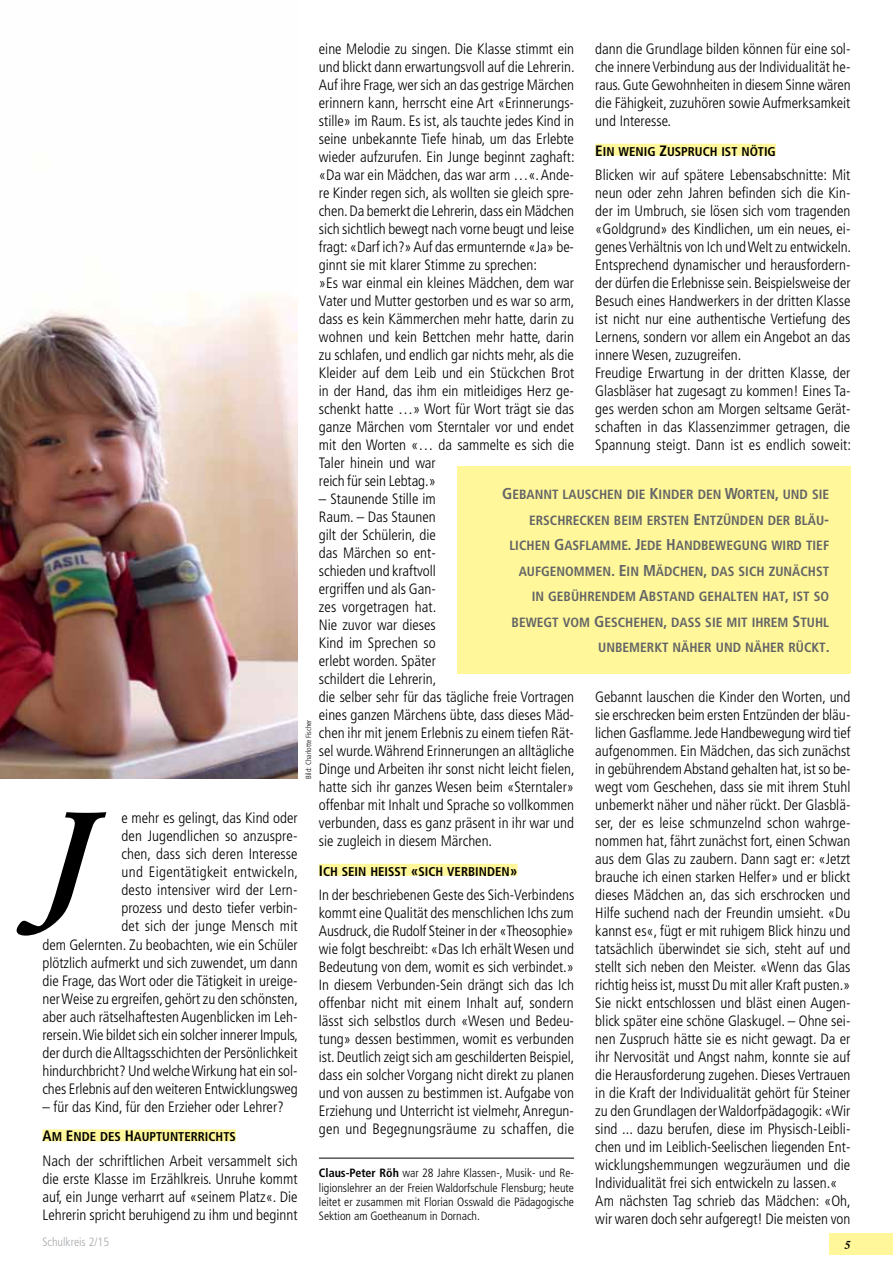
<style>
.page{position:relative;width:893px;height:1263px;background:#fff}
.page>*{position:absolute;margin:0;border:0;box-sizing:border-box;transform-origin:0 0}
.t1{font:italic 500 135px "Garamond BE";color:#000}
.t2{font:300 condensed 15px/18px "Frutiger LT Std";color:#000}
.t3{font:13.35px/25.5px "Frutiger LT Std Bold Cn SC850";color:#636466;text-align:right}
.t4{font:12.75px "Frutiger LT Std Bold Cn SC850";color:#000}
.t5{font:300 condensed 12px/14.4px "Frutiger LT Std";color:#000;text-align:justify}
.t6{font:300 condensed 12px "Frutiger LT Std";color:#a7a9ac}
.t7{font:italic 700 12px "Times";color:#000}
.t8{font:300 condensed 7.5px "Frutiger LT Std";color:#000}
.s1{font-size:15px}
.s2{font-size:15.75px}
.s3{font-weight:700}
</style>
<div class="page">
<div style="left:829px;top:1233px;width:64px;height:21px;background:#fff799"></div>
<div style="left:43px;top:1129px;width:193px;height:12px;background:#fff799"></div>
<div style="left:457px;top:466px;width:393px;height:208px;background:#fff799"></div>
<hr style="left:319px;top:1158px;width:255px;height:1px;background:#000">
<div style="left:319px;top:864px;width:198px;height:12px;background:#fff799"></div>
<div style="left:595px;top:144px;width:181px;height:12px;background:#fff799"></div>
<img style="left:0;top:292px;width:298px;height:486px">
<h1 class="t1" style="left:43px;top:783px;width:46px">J</h1>
<p class="t2" style="left:43px;top:809px;width:257px;text-align:right">e mehr es gelingt, das Kind oder<br>den Jugendlichen so anzuspre-<br>chen, dass sich deren Interesse<br>und Eigentätigkeit entwickeln,<br>desto intensiver wird der Lern-<br>prozess und desto tiefer verbin-<br>det sich der junge Mensch mit<br>dem Gelernten. Zu beobachten, wie ein Schüler plötzlich aufmerkt und sich zuwendet, um dann die Frage, das Wort oder die Tätigkeit in ureige&shy;ner Weise zu ergreifen, gehört zu den schönsten, aber auch rätselhaftesten Augenblicken im Leh&shy;rersein. Wie bildet sich ein solcher innerer Impuls, der durch die Alltagsschichten der Persönlichkeit hindurchbricht? Und welche Wirkung hat ein sol&shy;ches Erlebnis auf den weiteren Entwicklungsweg</p>
<p class="t2" style="left:43px;top:1097px;width:243px">– für das Kind, für den Erzieher oder Lehrer?</p>
<p class="t4" style="left:43px;top:1129px;width:195px"><span class="s1">A</span>M <span class="s1">E</span>NDE DES <span class="s1">H</span>AUPTUNTERRICHTS</p>
<p class="t2" style="left:43px;top:1152px;width:257px;text-align:justify">Nach der schriftlichen Arbeit versammelt sich die erste Klasse im Erzählkreis. Unruhe kommt auf, ein Junge verharrt auf «seinem Platz«. Die Lehrerin spricht beruhigend zu ihm und beginnt</p>
<p class="t2" style="left:595px;top:40px;width:257px;text-align:justify">dann die Grundlage bilden können für eine sol&shy;che innere Verbindung aus der Individualität he&shy;raus. Gute Gewohnheiten in diesem Sinne wären die Fähigkeit, zuzuhören sowie Aufmerksamkeit und Interesse.</p>
<p class="t4" style="left:595px;top:144px;width:181px"><span class="s1">E</span>IN WENIG <span class="s1">Z</span>USPRUCH IST NÖTIG</p>
<p class="t2" style="left:595px;top:166px;width:257px">Blicken wir auf spätere Lebensabschnitte: Mit neun oder zehn Jahren befinden sich die Kin&shy;der im Umbruch, sie lösen sich vom tragenden «Goldgrund» des Kindlichen, um ein neues, ei&shy;genes Verhältnis von Ich und Welt zu entwickeln.<br>Entsprechend dynamischer und herausfordern&shy;der dürfen die Erlebnisse sein. Beispielsweise der Besuch eines Handwerkers in der dritten Klasse ist nicht nur eine authentische Vertiefung des Lernens, sondern vor allem ein Angebot an das innere Wesen, zuzugreifen.<br>Freudige Erwartung in der dritten Klasse, der Glasbläser hat zugesagt zu kommen! Eines Ta&shy;ges werden schon am Morgen seltsame Gerät&shy;schaften in das Klassenzimmer getragen, die Spannung steigt. Dann ist es endlich soweit:</p>
<p class="t2" style="left:319px;top:40px;width:257px">eine Melodie zu singen. Die Klasse stimmt ein und blickt dann erwartungsvoll auf die Lehrerin.<br>Auf ihre Frage, wer sich an das gestrige Märchen erinnern kann, herrscht eine Art «Erinnerungs&shy;stille» im Raum. Es ist, als tauchte jedes Kind in seine unbekannte Tiefe hinab, um das Erlebte wieder aufzurufen. Ein Junge beginnt zaghaft: «Da war ein Mädchen, das war arm …«. Ande&shy;re Kinder regen sich, als wollten sie gleich spre&shy;chen. Da bemerkt die Lehrerin, dass ein Mädchen sich sichtlich bewegt nach vorne beugt und leise fragt: «Darf ich?» Auf das ermunternde «Ja» be&shy;ginnt sie mit klarer Stimme zu sprechen:<br>»Es war einmal ein kleines Mädchen, dem war Vater und Mutter gestorben und es war so arm, dass es kein Kämmerchen mehr hatte, darin zu wohnen und kein Bettchen mehr hatte, darin zu schlafen, und endlich gar nichts mehr, als die Kleider auf dem Leib und ein Stückchen Brot in der Hand, das ihm ein mitleidiges Herz ge&shy;schenkt hatte …» Wort für Wort trägt sie das ganze Märchen vom Sterntaler vor und endet mit den Worten «… da sammelte es sich die Taler hinein und war<br>reich für sein Lebtag.»</p>
<p class="t2" style="left:319px;top:490px;width:257px">– Staunende Stille im<br>Raum. – Das Staunen<br>gilt der Schülerin, die<br>das Märchen so ent-<br>schieden und kraftvoll<br>ergriffen und als Gan-<br>zes vorgetragen hat.<br>Nie zuvor war dieses<br>Kind im Sprechen so<br>erlebt worden. Später<br>schildert die Lehrerin,<br>die selber sehr für das tägliche freie Vortragen eines ganzen Märchens übte, dass dieses Mäd&shy;chen ihr mit jenem Erlebnis zu einem tiefen Rät&shy;sel wurde. Während Erinnerungen an alltägliche<br>Dinge und Arbeiten ihr sonst nicht leicht fielen, hatte sich ihr ganzes Wesen beim «Sterntaler» offenbar mit Inhalt und Sprache so vollkommen verbunden, dass es ganz präsent in ihr war und sie zugleich in diesem Märchen.</p>
<p class="t4" style="left:319px;top:864px;width:200px"><span class="s1">I</span>CH SEIN HEISST <span class="s1">«</span>SICH VERBINDEN<span class="s1">»</span></p>
<p class="t2" style="left:319px;top:886px;width:257px;text-align:justify">In der beschriebenen Geste des Sich-Verbindens kommt eine Qualität des menschlichen Ichs zum Ausdruck, die Rudolf Steiner in der «Theosophie» wie folgt beschreibt: «Das Ich erhält Wesen und Bedeutung von dem, womit es sich verbindet.» In diesem Verbunden-Sein drängt sich das Ich offenbar nicht mit einem Inhalt auf, sondern lässt sich selbstlos durch «Wesen und Bedeu&shy;tung» dessen bestimmen, womit es verbunden ist. Deutlich zeigt sich am geschilderten Beispiel, dass ein solcher Vorgang nicht direkt zu planen und von aussen zu bestimmen ist. Aufgabe von Erziehung und Unterricht ist vielmehr, Anregun&shy;gen und Begegnungsräume zu schaffen, die</p>
<p class="t3" style="left:502px;top:482px;width:329px"><span class="s2">G</span>EBANNT LAUSCHEN DIE <span class="s2">K</span>INDER DEN <span class="s2">W</span>ORTEN<span class="s2">,</span> UND SIE ERSCHRECKEN BEIM ERSTEN <span class="s2">E</span>NTZÜNDEN DER BLÄU<span class="s2">-</span>LICHEN <span class="s2">G</span>ASFLAMME<span class="s2">. J</span>EDE <span class="s2">H</span>ANDBEWEGUNG WIRD TIEF AUFGENOMMEN<span class="s2">. E</span>IN <span class="s2">M</span>ÄDCHEN<span class="s2">,</span> DAS SICH ZUNÄCHST<br>IN GEBÜHRENDEM <span class="s2">A</span>BSTAND GEHALTEN HAT<span class="s2">,</span> IST SO BEWEGT VOM <span class="s2">G</span>ESCHEHEN<span class="s2">,</span> DASS SIE MIT IHREM <span class="s2">S</span>TUHL UNBEMERKT NÄHER UND NÄHER RÜCKT<span class="s2">.</span></p>
<p class="t2" style="left:595px;top:688px;width:257px">Gebannt lauschen die Kinder den Worten, und sie erschrecken beim ersten Entzünden der bläu&shy;lichen Gasflamme. Jede Handbewegung wird tief aufgenommen. Ein Mädchen, das sich zunächst in gebührendem Abstand gehalten hat, ist so be&shy;wegt vom Geschehen, dass sie mit ihrem Stuhl unbemerkt näher und näher rückt. Der Glasblä&shy;ser, der es leise schmunzelnd schon wahrge&shy;nommen hat, fährt zunächst fort, einen Schwan aus dem Glas zu zaubern. Dann sagt er: «Jetzt brauche ich einen starken Helfer» und er blickt dieses Mädchen an, das sich erschrocken und Hilfe suchend nach der Freundin umsieht. «Du kannst es«, fügt er mit ruhigem Blick hinzu und tatsächlich überwindet sie sich, steht auf und stellt sich neben den Meister. «Wenn das Glas richtig heiss ist, musst Du mit aller Kraft pusten.» Sie nickt entschlossen und bläst einen Augen&shy;blick später eine schöne Glaskugel. – Ohne sei&shy;nen Zuspruch hätte sie es nicht gewagt. Da er ihr Nervosität und Angst nahm, konnte sie auf die Herausforderung zugehen. Dieses Vertrauen in die Kraft der Individualität gehört für Steiner zu den Grundlagen der Waldorfpädagogik: «Wir sind ... dazu berufen, diese im Physisch-Leibli&shy;chen und im Leiblich-Seelischen liegenden Ent&shy;wicklungshemmungen wegzuräumen und die Individualität frei sich entwickeln zu lassen.« Am nächsten Tag schrieb das Mädchen: «Oh, wir waren doch sehr aufgeregt! Die meisten von</p>
<p class="t8" style="left:304px;top:779px;width:61px;rotate:-90deg">Bild: Charlotte Fischer</p>
<p class="t5" style="left:319px;top:1166px;width:257px"><span class="s3">Claus-Peter Röh</span> war 28 Jahre Klassen-, Musik- und Re&shy;ligionslehrer an der Freien Waldorfschule Flensburg; heute leitet er zusammen mit Florian Osswald die Pädagogische Sektion am Goetheanum in Dornach.</p>
<p class="t6" style="left:43px;top:1235px;width:68px">Schulkreis 2/15</p>
<p class="t7" style="left:845px;top:1233px;width:7px">5</p>
</div>
